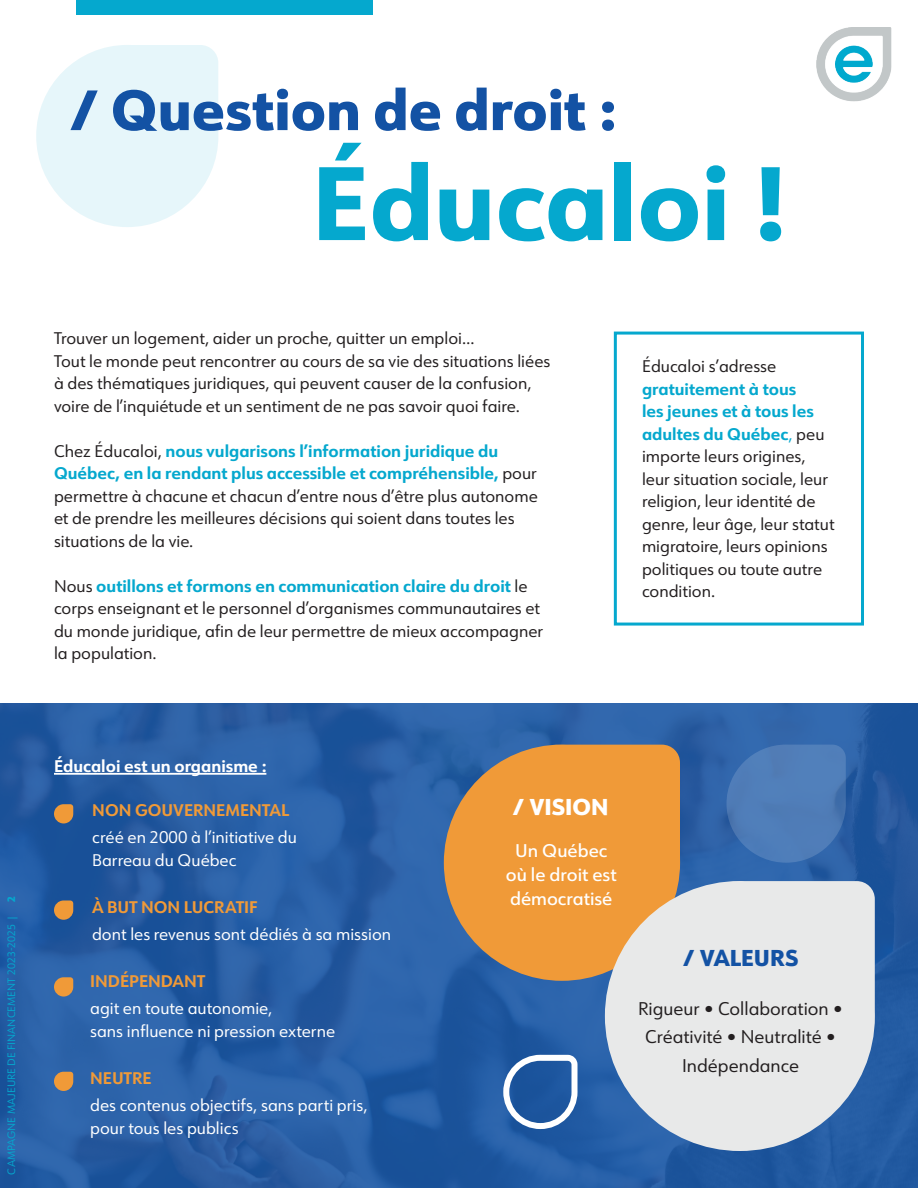
<style>
.page{position:relative;width:918px;height:1188px;background:#fff}
.page>*{position:absolute;margin:0;border:0;box-sizing:border-box;transform-origin:0 0}
.t1{font:800 102px "URW Form";color:#05a8ce}
.t2{font:800 55.5px "URW Form";color:#1352a4}
.t3{font:800 22.5px "URW Form";color:#1352a4}
.t4{font:800 22.5px "URW Form";color:#fff}
.t5{font:18px "URW Form";color:#231f20}
.t6{font:500 18px/24px "URW Form";color:#fff;text-align:center}
.t7{font:16.5px/22.5px "URW Form";color:#231f20}
.t8{font:16.5px/22.5px "URW Form";color:#fff}
.t9{font:700 16.5px "URW Form";color:#f09a38}
.t10{font:700 16.5px "URW Form";color:#fff}
.t11{font:10.5px "URW Form";color:#05a8ce}
.t12{font:800 10.5px "URW Form";color:#05a8ce}
.s1{font-weight:700;color:#05a8ce}
.s2{color:#05a8ce}
</style>
<div class="page">
<svg style="left:0;top:703px;width:918px;height:485px;background:#265da4"></svg>
<svg style="left:36px;top:45px;width:182px;height:182px"></svg>
<hr style="left:54px;top:773px;width:212px;height:2px;background:#fff">
<svg style="left:444px;top:745px;width:236px;height:236px;background:#d69246"></svg>
<svg style="left:605px;top:881px;width:270px;height:270px;background:#d0d3d6"></svg>
<div style="left:614px;top:332px;width:250px;height:294px;border:3px solid #05a8ce"></div>
<svg style="left:727px;top:745px;width:119px;height:118px;background:#4978b5"></svg>
<svg style="left:500px;top:1052px;width:81px;height:80px"></svg>
<svg style="left:54px;top:804px;width:19px;height:19px"></svg>
<svg style="left:54px;top:900px;width:19px;height:20px"></svg>
<svg style="left:54px;top:977px;width:19px;height:20px"></svg>
<svg style="left:54px;top:1072px;width:19px;height:19px"></svg>
<img style="left:816px;top:27px;width:75px;height:74px">
<div style="left:76px;top:0;width:296px;height:15px;background:#05a8ce"></div>
<p class="t2" style="left:69px;top:71px;width:548px">/ Question de droit :</p>
<p class="t1" style="left:312px;top:132px;width:478px">Éducaloi !</p>
<p class="t7" style="left:54px;top:327px;width:422px">Trouver un logement, aider un proche, quitter un emploi…</p>
<p class="t7" style="left:54px;top:349px;width:498px">Tout le monde peut rencontrer au cours de sa vie des situations liées à des thématiques juridiques, qui peuvent causer de la confusion, voire de l’inquiétude et un sentiment de ne pas savoir quoi faire.</p>
<p class="t7" style="left:54px;top:439px;width:485px">Chez Éducaloi, <span class="s1">nous vulgarisons l’information juridique du Québec, en la rendant plus accessible et compréhensible,</span> pour permettre à chacune et chacun d’entre nous d’être plus autonome et de prendre les meilleures décisions qui soient dans toutes les situations de la vie.</p>
<p class="t7" style="left:54px;top:574px;width:491px">Nous <span class="s1">outillons et formons en communication claire du droit</span> le corps enseignant et le personnel d’organismes communautaires et du monde juridique, afin de leur permettre de mieux accompagner la population.</p>
<p class="t7" style="left:642px;top:355px;width:194px">Éducaloi s’adresse <span class="s1">gratuitement à tous<br>les jeunes et à tous les adultes du Québec</span><span class="s2">,</span> peu importe leurs origines, leur situation sociale, leur religion, leur identité de genre, leur âge, leur statut migratoire, leurs opinions politiques ou toute autre condition.</p>
<p class="t12" style="left:4px;top:902px;width:8px;rotate:-90deg">2</p>
<p class="t11" style="left:4px;top:1174px;width:261px;rotate:-90deg">CAMPAGNE MAJEURE DE FINANCEMENT 2023-2025 |</p>
<p class="t10" style="left:54px;top:754px;width:214px">Éducaloi est un organisme :</p>
<p class="t9" style="left:92px;top:799px;width:198px">NON GOUVERNEMENTAL</p>
<p class="t8" style="left:92px;top:826px;width:206px">créé en 2000 à l’initiative du</p>
<p class="t8" style="left:92px;top:848px;width:146px">Barreau du Québec</p>
<p class="t9" style="left:92px;top:896px;width:167px">À BUT NON LUCRATIF</p>
<p class="t8" style="left:92px;top:922px;width:301px">dont les revenus sont dédiés à sa mission</p>
<p class="t9" style="left:90px;top:970px;width:116px">INDÉPENDANT</p>
<p class="t8" style="left:90px;top:997px;width:184px">agit en toute autonomie,</p>
<p class="t8" style="left:90px;top:1019px;width:247px">sans influence ni pression externe</p>
<p class="t9" style="left:90px;top:1067px;width:63px">NEUTRE</p>
<p class="t8" style="left:90px;top:1094px;width:279px">des contenus objectifs, sans parti pris, pour tous les publics</p>
<p class="t4" style="left:513px;top:790px;width:97px">/ VISION</p>
<p class="t6" style="left:506px;top:838px;width:112px">Un Québec où le droit est démocratisé</p>
<p class="t3" style="left:683px;top:942px;width:117px">/ VALEURS</p>
<p class="t5" style="left:638px;top:996px;width:206px">Rigueur • Collaboration •</p>
<p class="t5" style="left:645px;top:1025px;width:192px">Créativité • Neutralité •</p>
<p class="t5" style="left:682px;top:1053px;width:119px">Indépendance</p>
</div>
